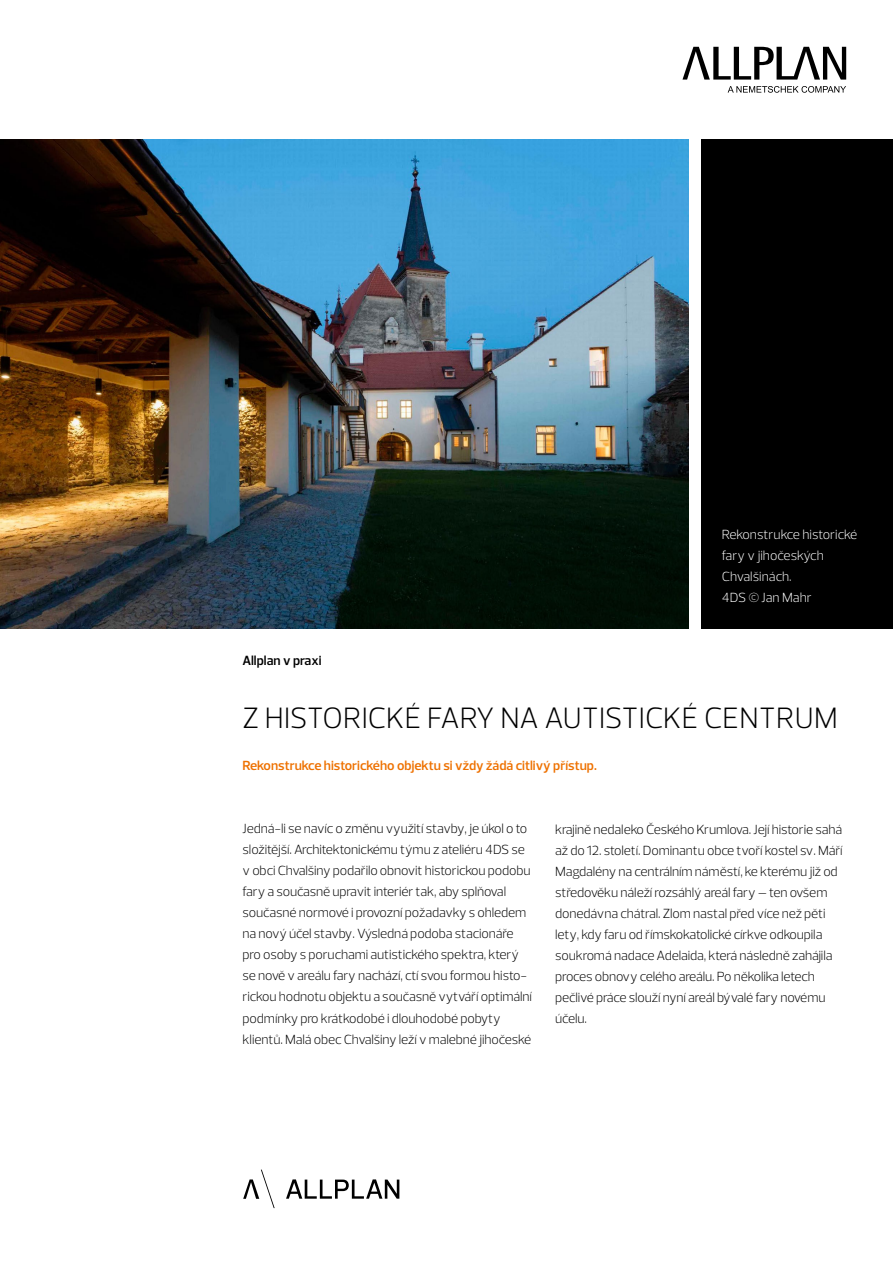
<style>
.page{position:relative;width:893px;height:1263px;background:#fff}
.page>*{position:absolute;margin:0;border:0;box-sizing:border-box;transform-origin:0 0}
.t1{font:300 30px "Prelo";color:#000}
.t2{font:300 13.5px/21px "Prelo";letter-spacing:-.01em;color:#000}
.t3{font:300 13.5px/21px "Prelo";color:#fff}
.t4{font:600 13.5px "Prelo";color:#ee7100}
.t5{font:600 13.5px "Prelo";color:#000}
</style>
<div class="page">
<div style="left:702px;top:139px;width:191px;height:490px;background:#000"></div>
<img style="left:0;top:139px;width:689px;height:490px">
<svg style="left:682px;top:47px;width:164px;height:33px"></svg>
<svg style="left:728px;top:86px;width:118px;height:7px"></svg>
<svg style="left:286px;top:1179px;width:113px;height:20px"></svg>
<svg style="left:243px;top:1169px;width:32px;height:39px"></svg>
<p class="t5" style="left:242px;top:653px;width:81px">Allplan v praxi</p>
<p class="t3" style="left:722px;top:524px;width:137px">Rekonstrukce historické fary v jihočeských<br>Chvalšinách.<br>4DS © Jan Mahr</p>
<h1 class="t1" style="left:243px;top:700px;width:597px">Z HISTORICKÉ FARY NA AUTISTICKÉ CENTRUM</h1>
<p class="t4" style="left:242px;top:757px;width:356px">Rekonstrukce historického objektu si vždy žádá citlivý přístup.</p>
<p class="t2" style="left:243px;top:818px;width:291px">Jedná-li se navíc o změnu využití stavby, je úkol o to složitější. Architektonickému týmu z ateliéru 4DS se v obci Chvalšiny podařilo obnovit historickou podobu fary a současně upravit interiér tak, aby splňoval současné normové i provozní požadavky s ohledem na nový účel stavby. Výsledná podoba stacionáře pro osoby s poruchami autistického spektra, který se nově v areálu fary nachází, ctí svou formou histo&shy;rickou hodnotu objektu a současně vytváří optimální podmínky pro krátkodobé i dlouhodobé pobyty klientů. Malá obec Chvalšiny leží v malebné jihočeské</p>
<p class="t2" style="left:555px;top:818px;width:289px">krajině nedaleko Českého Krumlova. Její historie sahá až do 12. století. Dominantu obce tvoří kostel sv. Máří Magdalény na centrálním náměstí, ke kterému již od středověku náleží rozsáhlý areál fary – ten ovšem donedávna chátral. Zlom nastal před více než pěti lety, kdy faru od římskokatolické církve odkoupila soukromá nadace Adelaida, která následně zahájila proces obnovy celého areálu. Po několika letech pečlivé práce slouží nyní areál bývalé fary novému účelu.</p>
</div>
